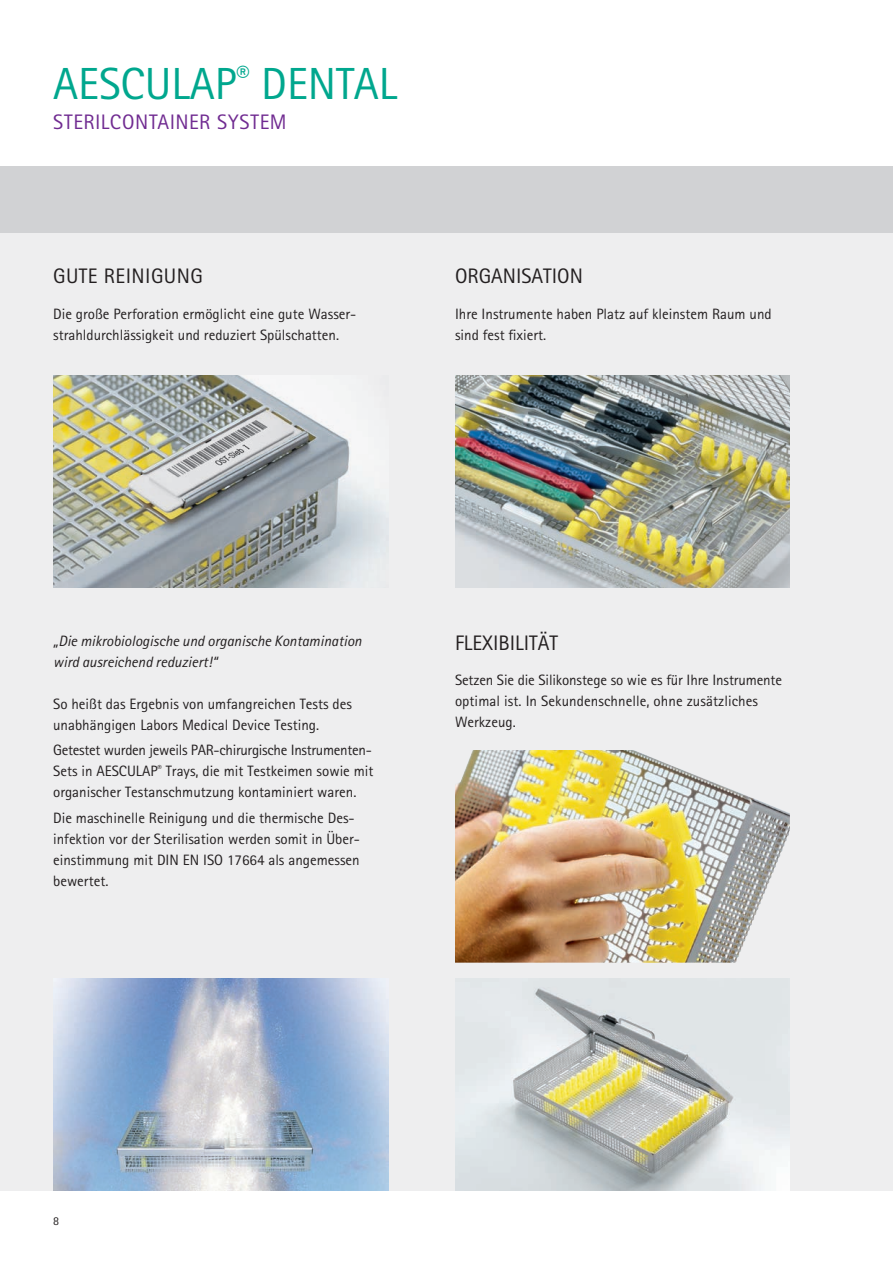
<style>
.page{position:relative;width:893px;height:1263px;background:#fff}
.page>*{position:absolute;margin:0;border:0;box-sizing:border-box;transform-origin:0 0}
.t1{font:45px "Rotis Sans Serif Pro";color:#00a78e}
.t2{font:21px "Rotis Sans Serif Pro";color:#231f20}
.t3{font:21px "Rotis Sans Serif Pro";letter-spacing:.025em;color:#702b91}
.t4{font:21px "Rotis Sans Serif Pro";letter-spacing:.02em;color:#231f20}
.t5{font:15px/21px "Rotis Sans Serif Pro";color:#231f20}
.t6{font:italic 15px/21px "Rotis Sans Serif Pro";color:#231f20}
.t7{font:12px "Rotis Sans Serif Pro";color:#231f20}
</style>
<div class="page">
<div style="left:0;top:233px;width:893px;height:958px;background:#eeeeef"></div>
<div style="left:0;top:166px;width:893px;height:67px;background:#d1d2d4"></div>
<img style="left:53px;top:375px;width:335px;height:213px">
<img style="left:53px;top:978px;width:335px;height:213px">
<img style="left:455px;top:750px;width:335px;height:213px">
<img style="left:455px;top:978px;width:335px;height:213px">
<img style="left:455px;top:375px;width:335px;height:213px">
<h1 class="t1" style="left:53px;top:57px;width:345px">AESCULAP<sup>®</sup> DENTAL</h1>
<h2 class="t3" style="left:53px;top:110px;width:235px">STERILCONTAINER SYSTEM</h2>
<h2 class="t4" style="left:53px;top:264px;width:151px">GUTE REINIGUNG</h2>
<p class="t5" style="left:53px;top:303px;width:305px">Die große Perforation ermöglicht eine gute Wasser&shy;strahldurchlässigkeit und reduziert Spülschatten.</p>
<h2 class="t2" style="left:455px;top:264px;width:129px">ORGANISATION</h2>
<p class="t5" style="left:455px;top:303px;width:318px">Ihre Instrumente haben Platz auf kleinstem Raum und sind fest fixiert.</p>
<p class="t6" style="left:53px;top:631px;width:310px">„Die mikrobiologische und organische Kontamination wird ausreichend reduziert!“</p>
<p class="t5" style="left:53px;top:694px;width:300px">So heißt das Ergebnis von umfangreichen Tests des unabhängigen Labors Medical Device Testing.</p>
<p class="t5" style="left:53px;top:740px;width:322px;text-align:justify">Getestet wurden jeweils PAR-chirurgische Instrumenten-Sets in AESCULAP<sup>®</sup> Trays, die mit Testkeimen sowie mit organischer Testanschmutzung kontaminiert waren.</p>
<p class="t5" style="left:53px;top:807px;width:308px">Die maschinelle Reinigung und die thermische Des&shy;infektion vor der Sterilisation werden somit in Über&shy;einstimmung mit DIN EN ISO 17664 als angemessen bewertet.</p>
<h2 class="t2" style="left:455px;top:631px;width:105px">FLEXIBILITÄT</h2>
<p class="t5" style="left:455px;top:670px;width:329px">Setzen Sie die Silikonstege so wie es für Ihre Instrumente optimal ist. In Sekundenschnelle, ohne zusätzliches<br>Werkzeug.</p>
<p class="t7" style="left:53px;top:1213px;width:7px">8</p>
</div>
